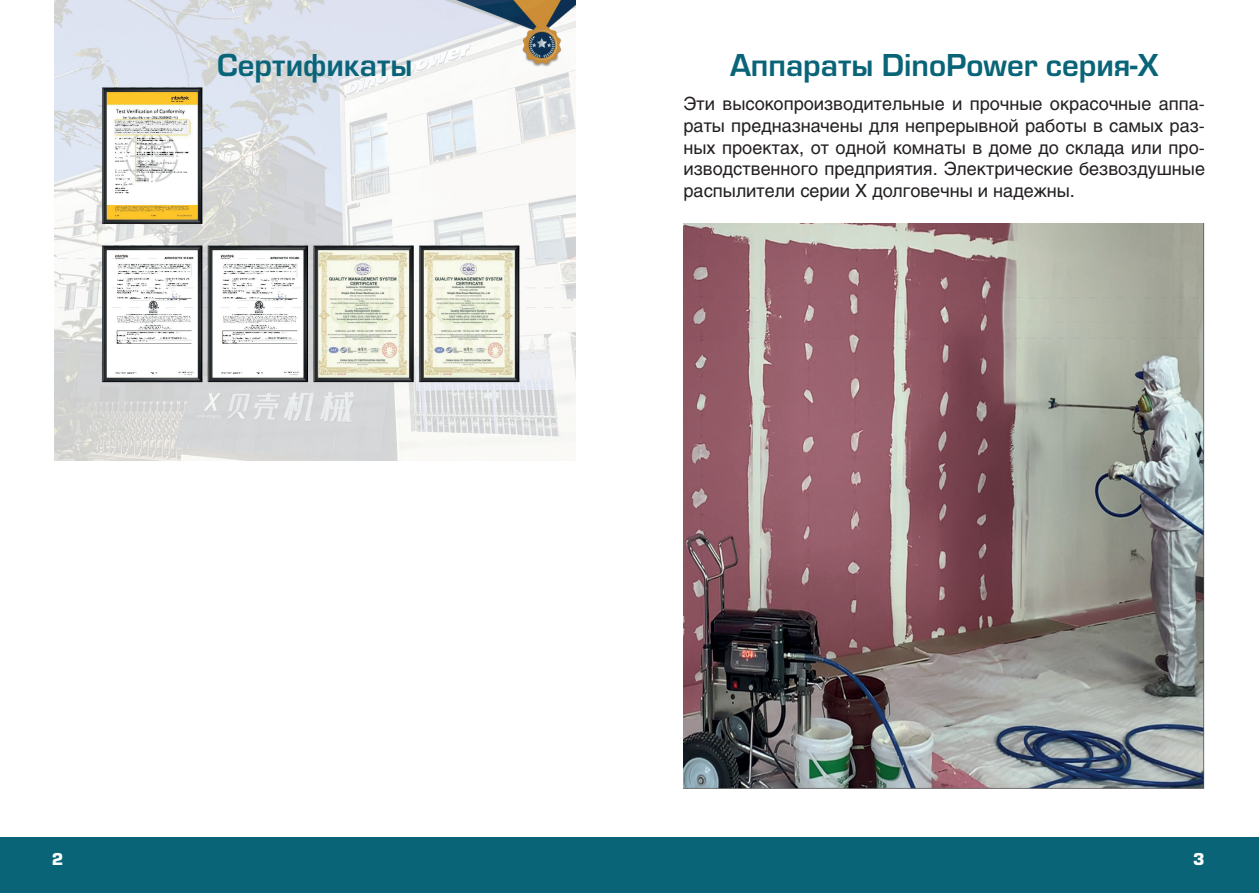
<style>
.page{position:relative;width:1259px;height:893px;background:#fff}
.page>*{position:absolute;margin:0;border:0;box-sizing:border-box;transform-origin:0 0}
.zagol{font:700 33px "Eurostile";color:#0a6478}
.body{font:18px/21.6px "Helios C";color:#231f20;text-align:justify}
.t1{font:900 18px "Eurostile";color:#fff}
</style>
<div class="page">
<div style="left:0;top:838px;width:1259px;height:55px;background:#0a6478"></div>
<img style="left:54px;top:0;width:521px;height:461px">
<img style="left:683px;top:224px;width:521px;height:565px">
<p class="zagol" style="left:217px;top:47px;width:197px">Сертификаты</p>
<p class="zagol" style="left:730px;top:47px;width:430px">Аппараты DinoPower серия-Х</p>
<p class="body" style="left:683px;top:93px;width:523px">Эти высокопроизводительные и прочные окрасочные аппа&shy;раты предназначены для непрерывной работы в самых раз&shy;ных проектах, от одной комнаты в доме до склада или про&shy;изводственного предприятия. Электрические безвоздушные распылители серии X долговечны и надежны.</p>
<p class="t1" style="left:52px;top:849px;width:13px">2</p>
<p class="t1" style="left:1193px;top:849px;width:13px">3</p>
</div>
